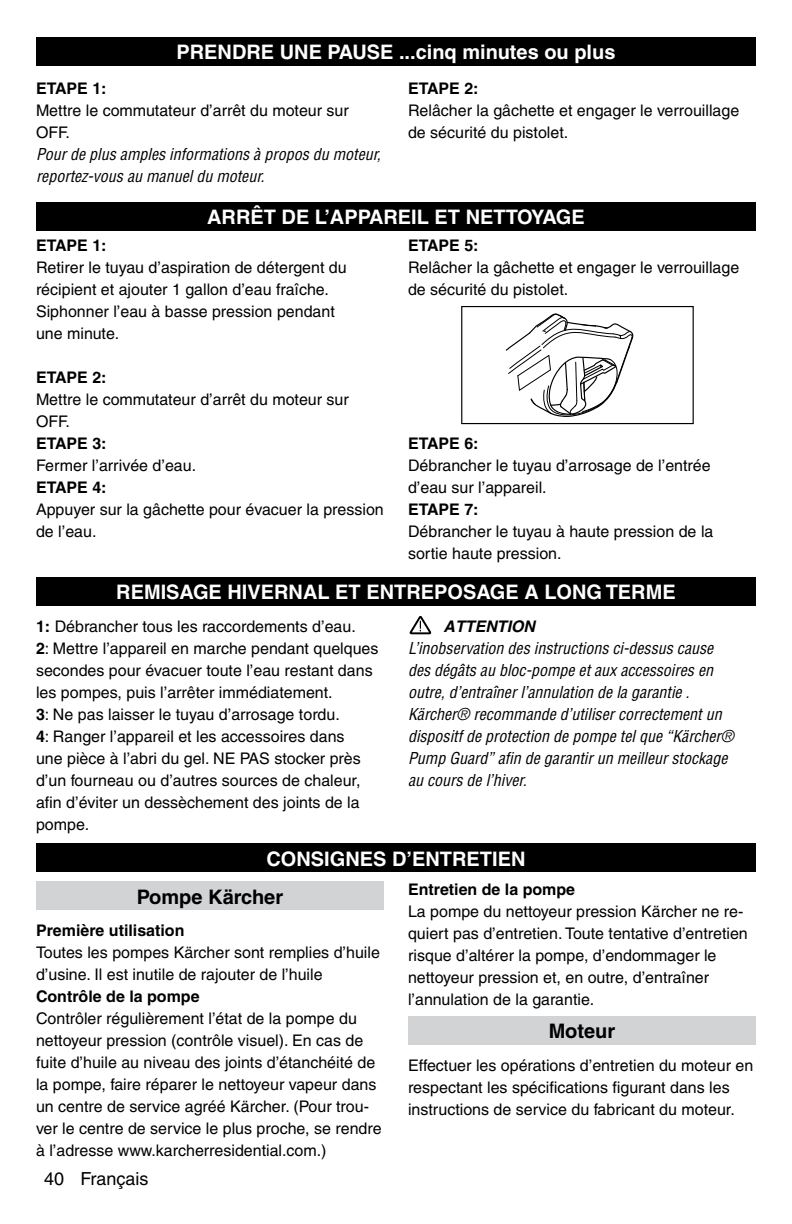
<style>
.page{position:relative;width:792px;height:1224px;background:#fff}
.page>*{position:absolute;margin:0;border:0;box-sizing:border-box;transform-origin:0 0}
.t1{font:700 20px "Helvetica";color:#fff}
.t2{font:700 20px "Helvetica";color:#000}
.t3{font:18px "Helvetica";color:#000}
.t4{font:16px/22px "Helvetica";color:#000}
.t5{font:italic condensed 16px/22px "Helvetica";color:#000}
.t6{font:700 16px "Helvetica";color:#000}
.t7{font:italic 700 16px "Helvetica";color:#000}
.s1{font-weight:700}
</style>
<div class="page">
<div style="left:36px;top:37px;width:720px;height:29px;background:#000"></div>
<div style="left:36px;top:202px;width:720px;height:29px;background:#000"></div>
<div style="left:461px;top:306px;width:233px;height:118px;border:1px solid #000"></div>
<svg style="left:505px;top:313px;width:129px;height:104px"></svg>
<div style="left:36px;top:844px;width:720px;height:28px;background:#000"></div>
<div style="left:36px;top:881px;width:348px;height:29px;background:#d1d3d4"></div>
<div style="left:408px;top:1016px;width:348px;height:29px;background:#d1d3d4"></div>
<svg style="left:409px;top:617px;width:23px;height:18px"></svg>
<div style="left:36px;top:577px;width:720px;height:29px;background:#000"></div>
<p class="t1" style="left:176px;top:45px;width:441px">PRENDRE UNE PAUSE ...cinq minutes ou plus</p>
<p class="t6" style="left:36px;top:82px;width:72px">ETAPE 1:</p>
<p class="t4" style="left:36px;top:101px;width:314px">Mettre le commutateur d’arrêt du moteur sur<br>OFF.</p>
<p class="t5" style="left:36px;top:144px;width:346px">Pour de plus amples informations à propos du moteur, reportez-vous au manuel du moteur.</p>
<p class="t6" style="left:408px;top:82px;width:72px">ETAPE 2:</p>
<p class="t4" style="left:408px;top:101px;width:333px">Relâcher la gâchette et engager le verrouillage de sécurité du pistolet.</p>
<p class="t1" style="left:207px;top:210px;width:379px">ARRÊT DE L’APPAREIL ET NETTOYAGE</p>
<p class="t6" style="left:36px;top:239px;width:72px">ETAPE 1:</p>
<p class="t4" style="left:36px;top:257px;width:312px">Retirer le tuyau d’aspiration de détergent du récipient et ajouter 1 gallon d’eau fraîche.<br>Siphonner l’eau à basse pression pendant une minute.</p>
<p class="t6" style="left:36px;top:371px;width:72px">ETAPE 2:</p>
<p class="t4" style="left:36px;top:389px;width:314px">Mettre le commutateur d’arrêt du moteur sur<br>OFF.</p>
<p class="t6" style="left:36px;top:437px;width:72px">ETAPE 3:</p>
<p class="t4" style="left:36px;top:455px;width:162px">Fermer l’arrivée d’eau.</p>
<p class="t6" style="left:36px;top:481px;width:72px">ETAPE 4:</p>
<p class="t4" style="left:36px;top:499px;width:349px">Appuyer sur la gâchette pour évacuer la pression de l’eau.</p>
<p class="t6" style="left:408px;top:239px;width:72px">ETAPE 5:</p>
<p class="t4" style="left:408px;top:257px;width:333px">Relâcher la gâchette et engager le verrouillage de sécurité du pistolet.</p>
<p class="t6" style="left:408px;top:437px;width:72px">ETAPE 6:</p>
<p class="t4" style="left:408px;top:455px;width:304px">Débrancher le tuyau d’arrosage de l’entrée d’eau sur l’appareil.</p>
<p class="t6" style="left:408px;top:503px;width:72px">ETAPE 7:</p>
<p class="t4" style="left:408px;top:521px;width:307px">Débrancher le tuyau à haute pression de la sortie haute pression.</p>
<p class="t1" style="left:116px;top:585px;width:561px">REMISAGE HIVERNAL ET ENTREPOSAGE A LONG TERME</p>
<p class="t4" style="left:36px;top:617px;width:344px"><span class="s1">1:</span> Débrancher tous les raccordements d’eau.<br><span class="s1">2</span>: Mettre l’appareil en marche pendant quelques secondes pour évacuer toute l’eau restant dans les pompes, puis l’arrêter immédiatement.<br><span class="s1">3</span>: Ne pas laisser le tuyau d’arrosage tordu.<br><span class="s1">4</span>: Ranger l’appareil et les accessoires dans<br>une pièce à l’abri du gel. NE PAS stocker près d’un fourneau ou d’autres sources de chaleur, afin d’éviter un dessèchement des joints de la pompe.</p>
<p class="t7" style="left:444px;top:620px;width:93px">ATTENTION</p>
<p class="t5" style="left:408px;top:638px;width:327px">L’inobservation des instructions ci-dessus cause des dégâts au bloc-pompe et aux accessoires en outre, d’entraîner l’annulation de la garantie .<br>Kärcher® recommande d’utiliser correctement un dispositf de protection de pompe tel que “Kärcher® Pump Guard” afin de garantir un meilleur stockage au cours de l’hiver.</p>
<p class="t1" style="left:267px;top:851px;width:260px">CONSIGNES D’ENTRETIEN</p>
<p class="t2" style="left:137px;top:889px;width:148px">Pompe Kärcher</p>
<p class="t6" style="left:408px;top:884px;width:169px">Entretien de la pompe</p>
<p class="t4" style="left:408px;top:902px;width:341px">La pompe du nettoyeur pression Kärcher ne re&shy;quiert pas d’entretien. Toute tentative d’entretien risque d’altérer la pompe, d’endommager le nettoyeur pression et, en outre, d’entraîner l’annulation de la garantie.</p>
<p class="t6" style="left:36px;top:925px;width:150px">Première utilisation</p>
<p class="t4" style="left:36px;top:943px;width:345px">Toutes les pompes Kärcher sont remplies d’huile d’usine. Il est inutile de rajouter de l’huile</p>
<p class="t6" style="left:36px;top:991px;width:165px">Contrôle de la pompe</p>
<p class="t4" style="left:36px;top:1009px;width:347px">Contrôler régulièrement l’état de la pompe du nettoyeur pression (contrôle visuel). En cas de fuite d’huile au niveau des joints d’étanchéité de la pompe, faire réparer le nettoyeur vapeur dans un centre de service agréé Kärcher. (Pour trou&shy;ver le centre de service le plus proche, se rendre à l’adresse www.karcherresidential.com.)</p>
<p class="t2" style="left:549px;top:1024px;width:68px">Moteur</p>
<p class="t4" style="left:408px;top:1056px;width:347px">Effectuer les opérations d’entretien du moteur en respectant les spécifications figurant dans les instructions de service du fabricant du moteur.</p>
<p class="t3" style="left:44px;top:1172px;width:106px">40 Français</p>
</div>
